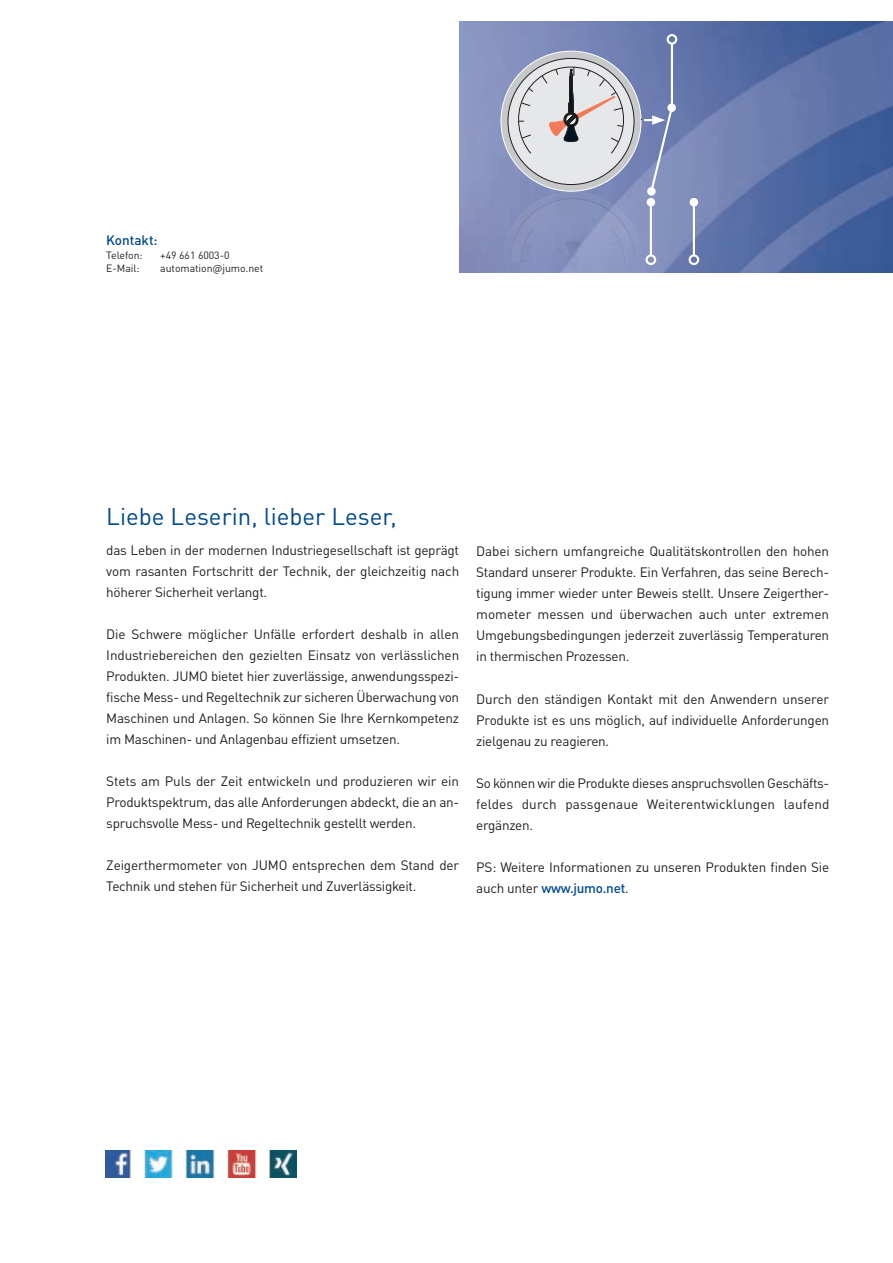
<style>
.page{position:relative;width:893px;height:1263px;background:#fff}
.page>*{position:absolute;margin:0;border:0;box-sizing:border-box;transform-origin:0 0}
.t1{font:24px "DIN Pro";color:#014990}
.t2{font:13.5px/21px "DIN Pro";letter-spacing:-.02em;color:#231f20;text-align:justify}
.t3{font:500 13.5px "DIN Pro";color:#014990}
.t4{font:10.5px "DIN Pro";letter-spacing:-.005em;color:#231f20}
.s1{font-weight:500;color:#014990}
</style>
<div class="page">
<img style="left:106px;top:1150px;width:190px;height:28px">
<img style="left:459px;top:21px;width:434px;height:251px">
<svg style="left:667px;top:103px;width:9px;height:9px"></svg>
<hr style="left:693px;top:202px;width:2px;height:53px;background:#fff">
<div style="left:689px;top:254px;width:10px;height:11px;border:2px solid #fff;border-radius:50%"></div>
<div style="left:690px;top:198px;width:8px;height:8px;background:#fff;border-radius:50%"></div>
<div style="left:667px;top:34px;width:10px;height:11px;border:2px solid #fff;border-radius:50%"></div>
<svg style="left:503px;top:41px;width:171px;height:232px;background:#a2aac5"></svg>
<p class="t3" style="left:106px;top:229px;width:53px">Kontakt:</p>
<p class="t4" style="left:106px;top:246px;width:38px">Telefon:</p>
<p class="t4" style="left:160px;top:246px;width:71px">+49 661 6003-0</p>
<p class="t4" style="left:106px;top:260px;width:35px">E-Mail:</p>
<p class="t4" style="left:160px;top:260px;width:104px">automation@jumo.net</p>
<h1 class="t1" style="left:106px;top:497px;width:292px">Liebe Leserin, lieber Leser,</h1>
<p class="t2" style="left:106px;top:538px;width:354px">das Leben in der modernen Industriegesellschaft ist geprägt vom rasanten Fortschritt der Technik, der gleichzeitig nach höherer Sicherheit verlangt.</p>
<p class="t2" style="left:106px;top:622px;width:354px">Die Schwere möglicher Unfälle erfordert deshalb in allen Industriebereichen den gezielten Einsatz von verlässlichen Produkten. JUMO bietet hier zuverlässige, anwendungsspezi&shy;fische Mess- und Regeltechnik zur sicheren Überwachung von Maschinen und Anlagen. So können Sie Ihre Kernkompetenz im Maschinen- und Anlagenbau effizient umsetzen.</p>
<p class="t2" style="left:106px;top:769px;width:354px">Stets am Puls der Zeit entwickeln und produzieren wir ein Produktspektrum, das alle Anforderungen abdeckt, die an an&shy;spruchsvolle Mess- und Regeltechnik gestellt werden.</p>
<p class="t2" style="left:106px;top:854px;width:354px">Zeigerthermometer von JUMO entsprechen dem Stand der<br>Technik und stehen für Sicherheit und Zuverlässigkeit.</p>
<p class="t2" style="left:476px;top:540px;width:354px">Dabei sichern umfangreiche Qualitätskontrollen den hohen Standard unserer Produkte. Ein Verfahren, das seine Berech&shy;tigung immer wieder unter Beweis stellt. Unsere Zeigerther&shy;mometer messen und überwachen auch unter extremen Umgebungsbedingungen jederzeit zuverlässig Temperaturen in thermischen Prozessen.</p>
<p class="t2" style="left:476px;top:687px;width:354px">Durch den ständigen Kontakt mit den Anwendern unserer Produkte ist es uns möglich, auf individuelle Anforderungen zielgenau zu reagieren.</p>
<p class="t2" style="left:476px;top:771px;width:355px">So können wir die Produkte dieses anspruchsvollen Geschäfts&shy;feldes durch passgenaue Weiterentwicklungen laufend ergänzen.</p>
<p class="t2" style="left:476px;top:855px;width:355px">PS: Weitere Informationen zu unseren Produkten finden Sie auch unter <span class="s1">www.jumo.net</span>.</p>
</div>
